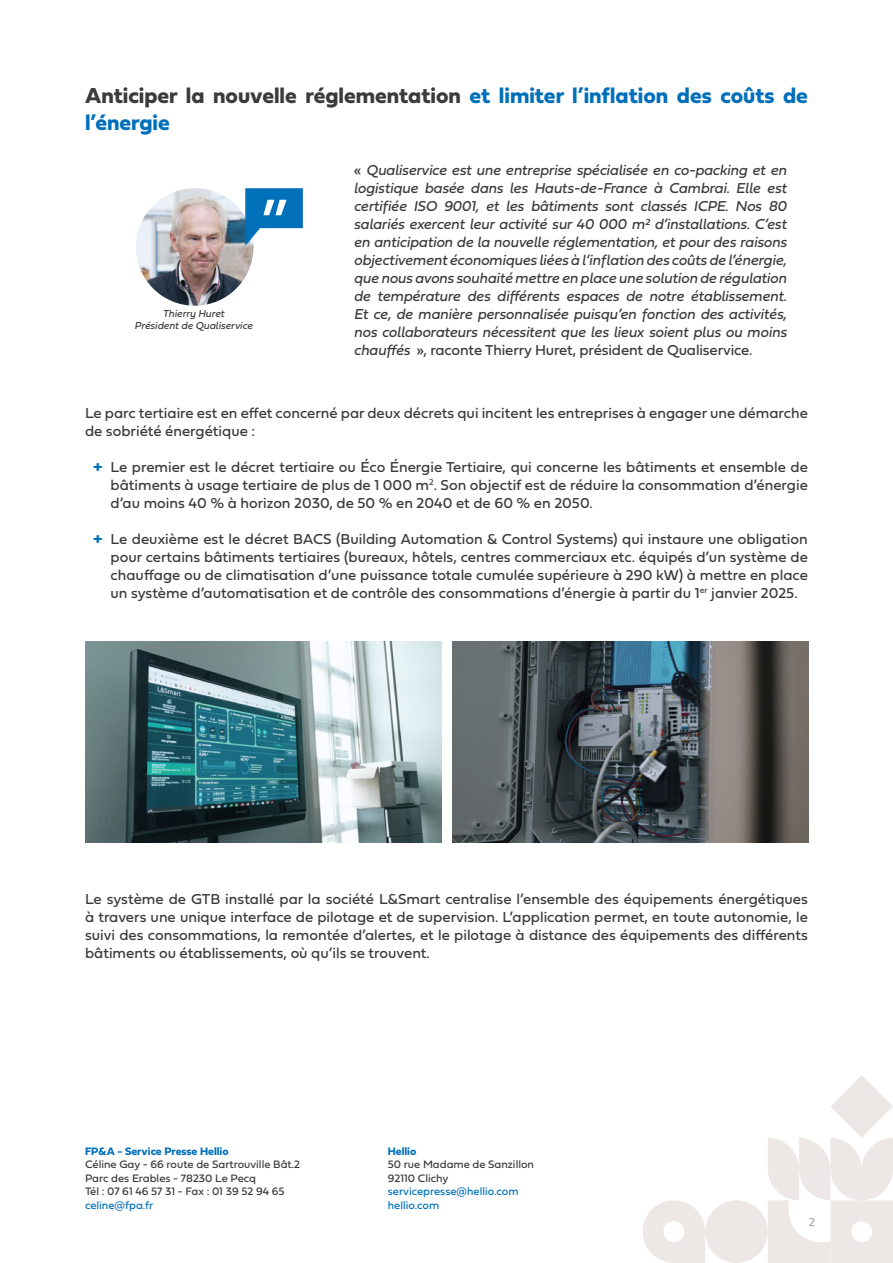
<style>
.page{position:relative;width:893px;height:1263px;background:#fff}
.page>*{position:absolute;margin:0;border:0;box-sizing:border-box;transform-origin:0 0}
.RETRAIT{font:22.5px/27px "Fieldwork Geo Bold";color:#0070ba}
.RETRAIT-2{font:15px/18px "Fieldwork Geo Regular";color:#3b3b3b;text-align:justify}
.RETRAIT-3{font:italic 15px/18px "Fieldwork";letter-spacing:-.01em;color:#3b3b3b;text-align:justify}
.t1{font:12px "Fieldwork Geo Light";color:#9d9d9d}
.t2{font:11.25px/13.5px "Fieldwork Geo Regular";color:#3b3b3b}
.t3{font:11.25px/13.5px "Fieldwork Geo Regular";color:#0070ba}
.t4{font:11.25px "Fieldwork Geo Bold";color:#0070ba}
.t5{font:italic 10.5px "Fieldwork";color:#3b3b3b}
.s1{color:#3b3b3b}
.s2{font-family:"Fieldwork Geo Regular";font-style:normal}
.s3{font-family:"Fieldwork Geo Bold";color:#0070ba}
</style>
<div class="page">
<svg style="left:643px;top:1200px;width:62px;height:63px"></svg>
<svg style="left:768px;top:1075px;width:125px;height:188px"></svg>
<div style="left:705px;top:1200px;width:63px;height:63px;background:#ede8e6;border-radius:50%"></div>
<img style="left:136px;top:188px;width:117px;height:118px;border-radius:59px">
<svg style="left:245px;top:188px;width:58px;height:58px"></svg>
<img style="left:85px;top:642px;width:356px;height:200px">
<img style="left:453px;top:642px;width:356px;height:200px">
<p class="RETRAIT" style="left:85px;top:81px;width:724px"><span class="s1">Anticiper la nouvelle réglementation</span> et limiter l’inflation des coûts de l’énergie</p>
<p class="t5" style="left:163px;top:305px;width:63px">Thierry Huret</p>
<p class="t5" style="left:134px;top:318px;width:120px">Président de Qualiservice</p>
<p class="RETRAIT-3" style="left:354px;top:160px;width:434px"><span class="s2">«</span> Qualiservice est une entreprise spécialisée en co-packing et en logistique basée dans les Hauts-de-France à Cambrai. Elle est certifiée ISO 9001, et les bâtiments sont classés ICPE. Nos 80 salariés exercent leur activité sur 40 000 m² d’installations. C’est en anticipation de la nouvelle réglementation, et pour des raisons objectivement économiques liées à l’inflation des coûts de l’énergie, que nous avons souhaité mettre en place une solution de régulation de température des différents espaces de notre établissement.<br>Et ce, de manière personnalisée puisqu’en fonction des activités, nos collaborateurs nécessitent que les lieux soient plus ou moins chauffés <span class="s2">», raconte Thierry Huret, président de Qualiservice.</span></p>
<p class="RETRAIT-2" style="left:85px;top:403px;width:724px">Le parc tertiaire est en effet concerné par deux décrets qui incitent les entreprises à engager une démarche de sobriété énergétique :</p>
<p class="RETRAIT-2" style="left:111px;top:457px;width:699px;text-indent:-17px"><span class="s3">+</span> Le premier est le décret tertiaire ou Éco Énergie Tertiaire, qui concerne les bâtiments et ensemble de bâtiments à usage tertiaire de plus de 1 000 m<sup>2</sup>. Son objectif est de réduire la consommation d’énergie d’au moins 40 % à horizon 2030, de 50 % en 2040 et de 60 % en 2050.</p>
<p class="RETRAIT-2" style="left:111px;top:529px;width:699px;text-indent:-17px"><span class="s3">+</span> Le deuxième est le décret BACS (Building Automation &amp; Control Systems) qui instaure une obligation pour certains bâtiments tertiaires (bureaux, hôtels, centres commerciaux etc. équipés d’un système de chauffage ou de climatisation d’une puissance totale cumulée supérieure à 290 kW) à mettre en place un système d’automatisation et de contrôle des consommations d’énergie à partir du 1<sup>er</sup> janvier 2025.</p>
<p class="RETRAIT-2" style="left:85px;top:889px;width:724px">Le système de GTB installé par la société L&amp;Smart centralise l’ensemble des équipements énergétiques à travers une unique interface de pilotage et de supervision. L’application permet, en toute autonomie, le suivi des consommations, la remontée d’alertes, et le pilotage à distance des équipements des différents bâtiments ou établissements, où qu’ils se trouvent.</p>
<p class="t4" style="left:85px;top:1142px;width:145px">FP&amp;A - Service Presse Hellio</p>
<p class="t2" style="left:85px;top:1157px;width:217px">Céline Gay - 66 route de Sartrouville Bât.2<br>Parc des Erables - 78230 Le Pecq<br>Tél : 07 61 46 57 31 - Fax : 01 39 52 94 65</p>
<p class="t3" style="left:85px;top:1198px;width:70px">celine@fpa.fr</p>
<p class="t4" style="left:388px;top:1142px;width:30px">Hellio</p>
<p class="t2" style="left:388px;top:1157px;width:148px">50 rue Madame de Sanzillon<br>92110 Clichy</p>
<p class="t3" style="left:388px;top:1184px;width:132px">servicepresse@hellio.com hellio.com</p>
<p class="t1" style="left:809px;top:1213px;width:8px">2</p>
</div>
